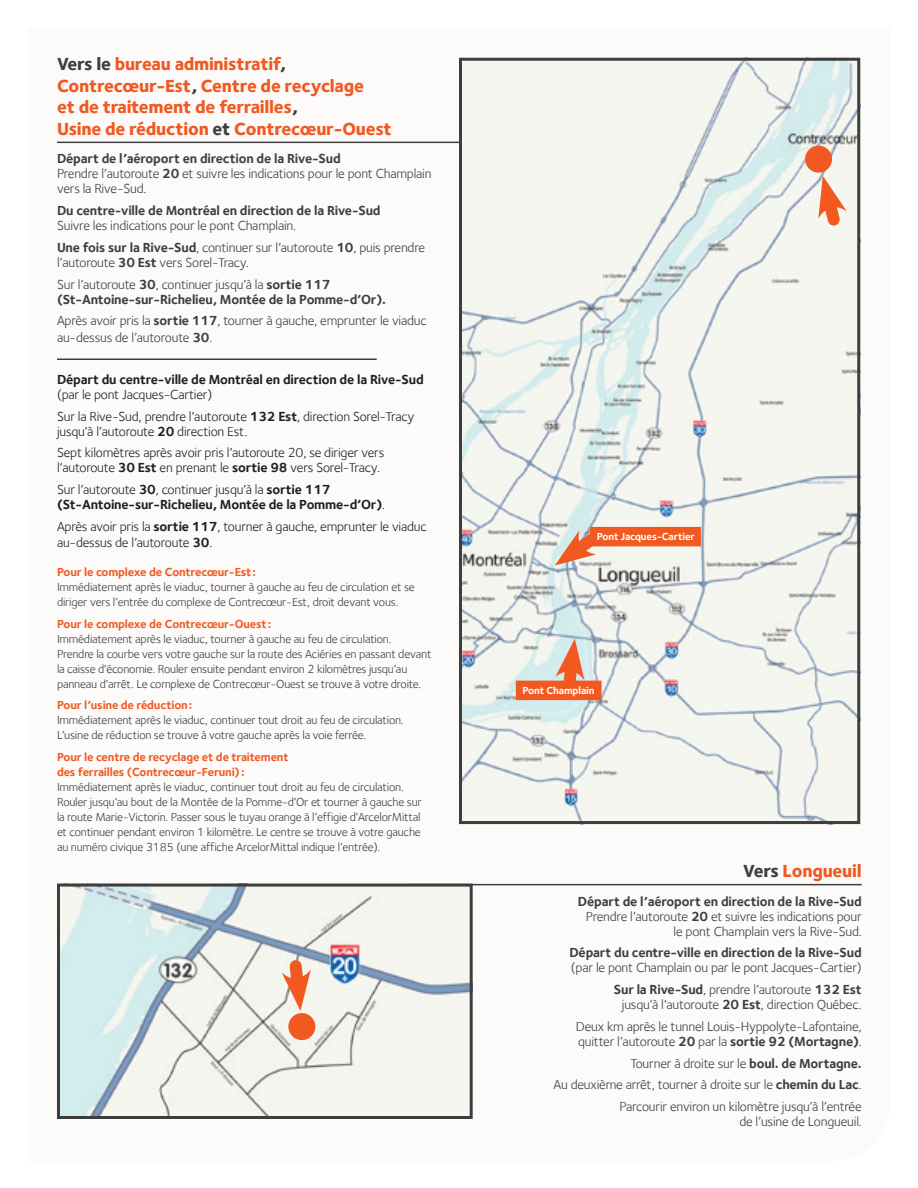
<style>
.page{position:relative;width:918px;height:1188px;background:#fff}
.page>*{position:absolute;margin:0;border:0;box-sizing:border-box;transform-origin:0 0}
.t1{font:800 18px/21.6px "Foundry Sterling";letter-spacing:-.015em;color:#f15921}
.t2{font:13.5px/21.8px "Foundry Sterling";letter-spacing:-.015em;color:#3e3e3f;text-align:right}
.t3{font:13.5px/21.8px "Foundry Sterling";letter-spacing:-.015em;color:#231f20}
.t4{font:700 13.5px/21.8px "Foundry Sterling";letter-spacing:-.015em;color:#3e3e3f}
.t5{font:700 13.5px/21.8px "Foundry Sterling";letter-spacing:-.015em;color:#231f20}
.t6{font:12px/15px "Foundry Sterling";letter-spacing:-.015em;color:#3e3e3f}
.t7{font:700 12px/15px "Foundry Sterling";letter-spacing:-.015em;color:#f15921}
.t8{font:700 10.5px "Foundry Sterling";letter-spacing:-.015em;color:#fff}
.s1{color:#3e3e3f}
.s2{font-weight:700}
.s3{font-weight:400}
</style>
<div class="page">
<img style="left:61px;top:888px;width:408px;height:227px">
<img style="left:463px;top:62px;width:393px;height:758px">
<div style="left:57px;top:884px;width:416px;height:235px;border:3px solid #3e3e3f"></div>
<div style="left:805px;top:146px;width:27px;height:27px;background:#f15921;border-radius:50%"></div>
<div style="left:288px;top:1013px;width:27px;height:27px;background:#f15921;border-radius:50%"></div>
<svg style="left:814px;top:176px;width:34px;height:58px"></svg>
<svg style="left:555px;top:523px;width:53px;height:46px"></svg>
<svg style="left:555px;top:639px;width:30px;height:42px"></svg>
<svg style="left:282px;top:953px;width:29px;height:58px"></svg>
<div style="left:590px;top:527px;width:111px;height:19px;background:#f15921"></div>
<div style="left:516px;top:681px;width:86px;height:19px;background:#f15921"></div>
<hr style="left:57px;top:142px;width:402px;height:1px;background:#3e3e3f">
<hr style="left:410px;top:884px;width:452px;height:1px;background:#3e3e3f">
<div style="left:459px;top:58px;width:401px;height:766px;border:3px solid #3e3e3f"></div>
<hr style="left:57px;top:358px;width:320px;height:2px;background:#3e3e3f">
<h1 class="t1" style="left:57px;top:53px;width:336px"><span class="s1">Vers le</span> bureau administratif<span class="s1">, </span>Contrecœur-Est<span class="s1">,</span> Centre de recyclage<br>et de traitement de ferrailles<span class="s1">,<br></span>Usine de réduction <span class="s1">et</span> Contrecœur-Ouest</h1>
<p class="t2" style="left:57px;top:151px;width:376px;line-height:15px;text-align:left"><span class="s2">Départ de l’aéroport en direction de la Rive-Sud<br></span>Prendre l’autoroute <span class="s2">20</span> et suivre les indications pour le pont Champlain vers la Rive-Sud.</p>
<p class="t4" style="left:57px;top:199px;width:325px">Du centre-ville de Montréal en direction de la Rive-Sud</p>
<p class="t2" style="left:57px;top:215px;width:370px;text-align:left">Suivre les indications pour le pont Champlain.<br><span class="s2">Une fois sur la Rive-Sud</span>, continuer sur l’autoroute <span class="s2">10</span>, puis prendre</p>
<p class="t2" style="left:57px;top:251px;width:275px;text-align:left">l’autoroute <span class="s2">30 Est</span> vers Sorel-Tracy.<br>Sur l’autoroute <span class="s2">30</span>, continuer jusqu’à la <span class="s2">sortie 117</span></p>
<p class="t4" style="left:57px;top:288px;width:371px">(St-Antoine-sur-Richelieu, Montée de la Pomme-d’Or).<br><span class="s3">Après avoir pris la</span> sortie 117<span class="s3">, tourner à gauche, emprunter le viaduc</span></p>
<p class="t2" style="left:57px;top:326px;width:157px">au-dessus de l’autoroute <span class="s2">30</span>.</p>
<p class="t5" style="left:57px;top:368px;width:368px">Départ du centre-ville de Montréal en direction de la Rive-Sud</p>
<p class="t3" style="left:57px;top:383px;width:359px">(par le pont Jacques-Cartier)<br>Sur la Rive-Sud, prendre l’autoroute <span class="s2">132 Est</span>, direction Sorel-Tracy</p>
<p class="t3" style="left:57px;top:420px;width:329px">jusqu’à l’autoroute <span class="s2">20</span> direction Est.<br>Sept kilomètres après avoir pris l’autoroute 20, se diriger vers</p>
<p class="t3" style="left:57px;top:457px;width:324px">l’autoroute <span class="s2">30 Est</span> en prenant le <span class="s2">sortie 98</span> vers Sorel-Tracy.<br>Sur l’autoroute <span class="s2">30</span>, continuer jusqu’à la <span class="s2">sortie 117</span></p>
<p class="t5" style="left:57px;top:493px;width:371px">(St-Antoine-sur-Richelieu, Montée de la Pomme-d’Or)<span class="s3">.<br>Après avoir pris la</span> sortie 117<span class="s3">, tourner à gauche, emprunter le viaduc</span></p>
<p class="t3" style="left:57px;top:532px;width:157px">au-dessus de l’autoroute <span class="s2">30</span>.</p>
<p class="t7" style="left:57px;top:564px;width:201px">Pour le complexe de Contrecœur-Est:</p>
<p class="t6" style="left:57px;top:579px;width:359px">Immédiatement après le viaduc, tourner à gauche au feu de circulation et se diriger vers l’entrée du complexe de Contrecœur-Est, droit devant vous.</p>
<p class="t7" style="left:57px;top:616px;width:216px">Pour le complexe de Contrecœur-Ouest:</p>
<p class="t6" style="left:57px;top:631px;width:376px">Immédiatement après le viaduc, tourner à gauche au feu de circulation.<br>Prendre la courbe vers votre gauche sur la route des Aciéries en passant devant la caisse d’économie. Rouler ensuite pendant environ 2 kilomètres jusqu’au panneau d’arrêt. Le complexe de Contrecœur-Ouest se trouve à votre droite.</p>
<p class="t7" style="left:57px;top:698px;width:137px">Pour l’usine de réduction:</p>
<p class="t6" style="left:57px;top:713px;width:348px">Immédiatement après le viaduc, continuer tout droit au feu de circulation.<br>L’usine de réduction se trouve à votre gauche après la voie ferrée.</p>
<p class="t7" style="left:57px;top:749px;width:233px">Pour le centre de recyclage et de traitement des ferrailles (Contrecœur-Feruni):</p>
<p class="t6" style="left:57px;top:779px;width:366px">Immédiatement après le viaduc, continuer tout droit au feu de circulation.<br>Rouler jusqu’au bout de la Montée de la Pomme-d’Or et tourner à gauche sur la route Marie-Victorin. Passer sous le tuyau orange à l’effigie d’ArcelorMittal et continuer pendant environ 1 kilomètre. Le centre se trouve à votre gauche au numéro civique 3185 (une affiche ArcelorMittal indique l’entrée).</p>
<p class="t8" style="left:597px;top:531px;width:100px">Pont Jacques-Cartier</p>
<p class="t8" style="left:523px;top:684px;width:73px">Pont Champlain</p>
<h1 class="t1" style="left:743px;top:860px;width:120px"><span class="s1">Vers</span> Longueuil</h1>
<p class="t2" style="left:578px;top:894px;width:285px;line-height:15px"><span class="s2">Départ de l’aéroport en direction de la Rive-Sud<br></span>Prendre l’autoroute <span class="s2">20</span> et suivre les indications pour le pont Champlain vers la Rive-Sud.</p>
<p class="t4" style="left:569px;top:942px;width:294px">Départ du centre-ville en direction de la Rive-Sud</p>
<p class="t2" style="left:571px;top:957px;width:292px">(par le pont Champlain ou par le pont Jacques-Cartier)<br><span class="s2">Sur la Rive-Sud</span>, prendre l’autoroute <span class="s2">132 Est</span></p>
<p class="t2" style="left:576px;top:994px;width:287px">jusqu’à l’autoroute <span class="s2">20 Est</span>, direction Québec.<br>Deux km après le tunnel Louis-Hyppolyte-Lafontaine,</p>
<p class="t2" style="left:553px;top:1030px;width:310px">quitter l’autoroute <span class="s2">20</span> par la <span class="s2">sortie 92 (Mortagne)</span>.<br>Tourner à droite sur le <span class="s2">boul. de Mortagne.<br></span>Au deuxième arrêt, tourner à droite sur le <span class="s2">chemin du Lac</span>.<br>Parcourir environ un kilomètre jusqu’à l’entrée</p>
<p class="t2" style="left:739px;top:1111px;width:124px">de l’usine de Longueuil.</p>
</div>
